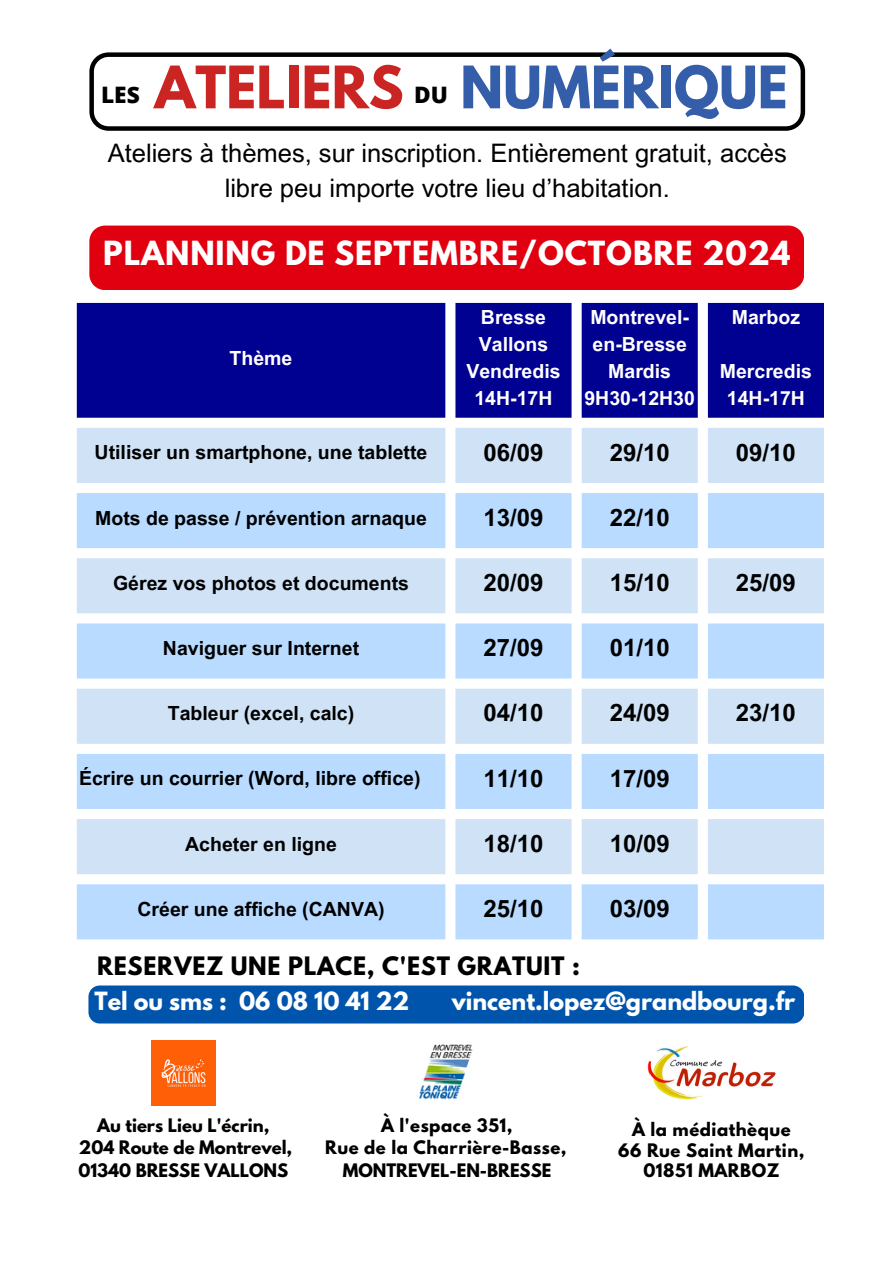
<style>
.page{position:relative;width:894px;height:1264px;background:#fff}
.page>*{position:absolute;margin:0;border:0;box-sizing:border-box;transform-origin:0 0}
.t1{font:700 51.9px "League Spartan";color:#345ea9}
.t2{font:700 51.9px "League Spartan";color:#ca2523}
.t3{font:700 29.4px "League Spartan";letter-spacing:.03em;color:#fff}
.t4{font:25.5px/34.8px "Arial MT Pro";color:#000;text-align:center}
.t5{font:700 24px "Arial MT Pro";color:#000}
.t6{font:800 22.65px "Open Sans";color:#000}
.t7{font:700 22.5px "League Spartan";letter-spacing:.03em;color:#000}
.t8{font:700 22.2px "League Spartan";color:#fff}
.t9{font:700 19.5px "Arial MT Pro";color:#000}
.t10{font:700 19.5px "Arial MT Pro";color:#fff}
.t11{font:700 16.5px "League Spartan";letter-spacing:.03em;color:#000}
.t12{font:700 16.5px/22.5px "League Spartan";color:#000}
</style>
<div class="page">
<div style="left:89px;top:225px;width:715px;height:65px;background:#e1000f"></div>
<svg style="left:89px;top:52px;width:715px;height:79px"></svg>
<div style="left:88px;top:985px;width:716px;height:38px;background:#0054ab;border-radius:11px"></div>
<img style="left:419px;top:1044px;width:54px;height:56px">
<img style="left:151px;top:1040px;width:64px;height:65px">
<img style="left:647px;top:1046px;width:128px;height:53px">
<div style="left:77px;top:303px;width:746px;height:115px;background:#000091"></div>
<div style="left:77px;top:428px;width:746px;height:55px;background:#cfe2f6"></div>
<svg style="left:77px;top:493px;width:746px;height:446px"></svg>
<p class="t1" style="left:460px;top:62px;width:329px">NUMÉRIQUE</p>
<p class="t4" style="left:108px;top:139px;width:680px">Ateliers à thèmes, sur inscription. Entièrement gratuit, accès libre peu importe votre lieu d’habitation.</p>
<p class="t2" style="left:154px;top:62px;width:250px">ATELIERS</p>
<p class="t6" style="left:101px;top:79px;width:40px">LES</p>
<p class="t6" style="left:414px;top:79px;width:35px">DU</p>
<h4 class="t3" style="left:103px;top:238px;width:688px">PLANNING DE SEPTEMBRE/OCTOBRE 2024</h4>
<p class="t10" style="left:229px;top:350px;width:64px">Thème</p>
<p class="t10" style="left:481px;top:310px;width:67px">Bresse</p>
<p class="t10" style="left:478px;top:337px;width:71px">Vallons</p>
<p class="t10" style="left:466px;top:364px;width:96px">Vendredis</p>
<p class="t10" style="left:474px;top:391px;width:79px">14H-17H</p>
<p class="t10" style="left:590px;top:310px;width:100px">Montrevel-</p>
<p class="t10" style="left:592px;top:337px;width:96px">en-Bresse</p>
<p class="t10" style="left:608px;top:364px;width:64px">Mardis</p>
<p class="t10" style="left:584px;top:391px;width:112px">9H30-12H30</p>
<p class="t10" style="left:731px;top:310px;width:70px">Marboz</p>
<p class="t10" style="left:719px;top:364px;width:94px">Mercredis</p>
<p class="t10" style="left:726px;top:391px;width:79px">14H-17H</p>
<p class="t9" style="left:95px;top:445px;width:334px">Utiliser un smartphone, une tablette</p>
<p class="t5" style="left:483px;top:443px;width:62px">06/09</p>
<p class="t5" style="left:609px;top:443px;width:62px">29/10</p>
<p class="t5" style="left:735px;top:443px;width:62px">09/10</p>
<p class="t9" style="left:95px;top:510px;width:333px">Mots de passe / prévention arnaque</p>
<p class="t5" style="left:483px;top:508px;width:62px">13/09</p>
<p class="t5" style="left:609px;top:508px;width:62px">22/10</p>
<p class="t9" style="left:113px;top:575px;width:297px">Gérez vos photos et documents</p>
<p class="t5" style="left:483px;top:573px;width:62px">20/09</p>
<p class="t5" style="left:609px;top:573px;width:62px">15/10</p>
<p class="t5" style="left:735px;top:573px;width:62px">25/09</p>
<p class="t9" style="left:163px;top:641px;width:198px">Naviguer sur Internet</p>
<p class="t5" style="left:483px;top:638px;width:62px">27/09</p>
<p class="t5" style="left:609px;top:638px;width:62px">01/10</p>
<p class="t9" style="left:168px;top:706px;width:188px">Tableur (excel, calc)</p>
<p class="t5" style="left:483px;top:704px;width:62px">04/10</p>
<p class="t5" style="left:609px;top:704px;width:62px">24/09</p>
<p class="t5" style="left:735px;top:704px;width:62px">23/10</p>
<h4 class="t9" style="left:79px;top:771px;width:343px">Écrire un courrier (Word, libre office)</h4>
<h5 class="t5" style="left:483px;top:769px;width:62px">11/10</h5>
<p class="t5" style="left:609px;top:769px;width:62px">17/09</p>
<p class="t9" style="left:185px;top:836px;width:153px">Acheter en ligne</p>
<p class="t5" style="left:483px;top:834px;width:62px">18/10</p>
<p class="t5" style="left:609px;top:834px;width:62px">10/09</p>
<p class="t9" style="left:137px;top:901px;width:248px">Créer une affiche (CANVA)</p>
<p class="t5" style="left:483px;top:899px;width:62px">25/10</p>
<p class="t5" style="left:609px;top:899px;width:62px">03/09</p>
<h4 class="t7" style="left:97px;top:955px;width:484px">RESERVEZ UNE PLACE, C'EST GRATUIT :</h4>
<h1 class="t8" style="left:94px;top:990px;width:316px">Tel ou sms : 06 08 10 41 22</h1>
<h1 class="t8" style="left:451px;top:990px;width:345px">vincent.lopez@grandbourg.fr</h1>
<p class="t12" style="left:97px;top:1116px;width:174px">Au tiers Lieu L'écrin,</p>
<p class="t12" style="left:78px;top:1138px;width:215px">204 Route de Montrevel,<br>01340 BRESSE VALLONS</p>
<h2 class="t11" style="left:381px;top:1117px;width:133px">À l'espace 351,</h2>
<p class="t11" style="left:325px;top:1139px;width:243px">Rue de la Charrière-Basse,</p>
<p class="t12" style="left:342px;top:1161px;width:210px">MONTREVEL-EN-BRESSE</p>
<p class="t11" style="left:632px;top:1121px;width:160px">À la médiathèque</p>
<p class="t11" style="left:618px;top:1141px;width:188px">66 Rue Saint Martin,</p>
<p class="t11" style="left:643px;top:1161px;width:137px">01851 MARBOZ</p>
</div>
